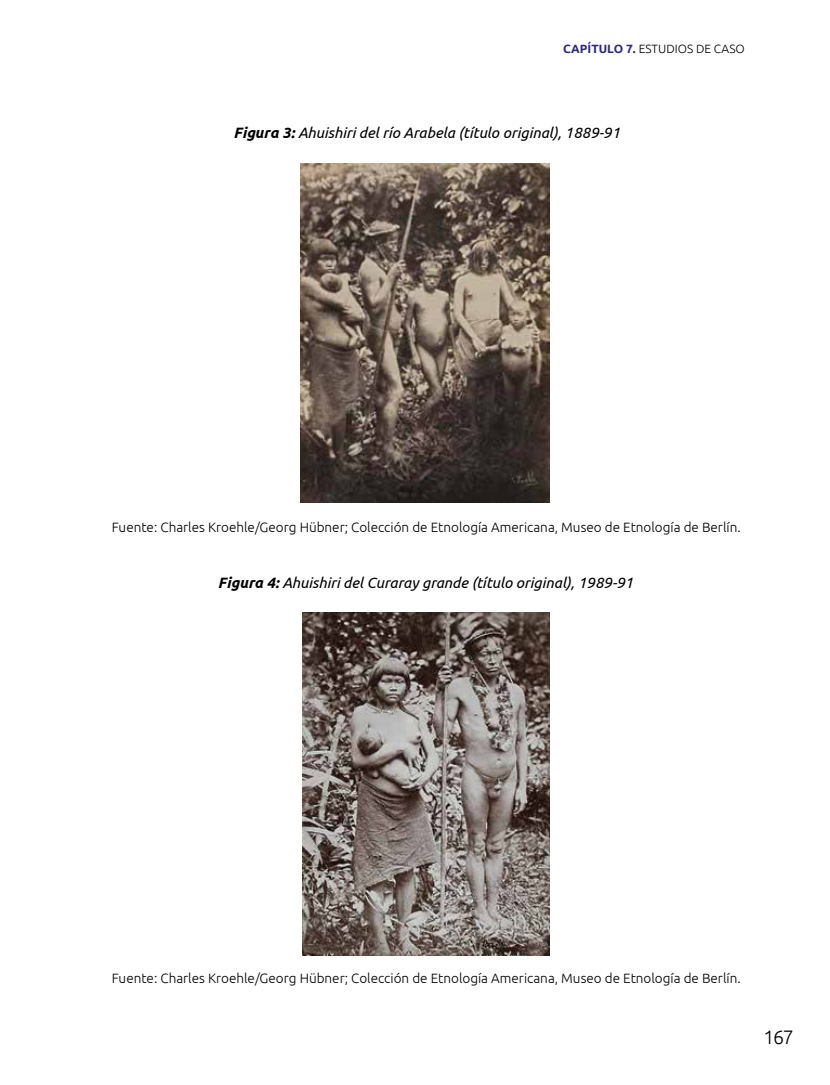
<style>
.page{position:relative;width:830px;height:1085px;background:#fff}
.page>*{position:absolute;margin:0;border:0;box-sizing:border-box;transform-origin:0 0}
.t1{font:300 19.5px "Ubuntu";color:#000}
.t2{font:italic 15px "Ubuntu";color:#000}
.t3{font:300 13.5px "Ubuntu";color:#000}
.t4{font:300 12px "Ubuntu";color:#000}
.s1{font-weight:700;color:#2e2c7d}
.s2{font-weight:700}
</style>
<div class="page">
<img style="left:300px;top:163px;width:249px;height:339px">
<img style="left:302px;top:612px;width:247px;height:343px">
<p class="t4" style="left:562px;top:42px;width:183px"><span class="s1">CAPÍTULO 7.</span> ESTUDIOS DE CASO</p>
<p class="t2" style="left:233px;top:123px;width:388px"><span class="s2">Figura 3:</span> Ahuishiri del río Arabela (título original), 1889-91</p>
<p class="t3" style="left:112px;top:519px;width:630px">Fuente: Charles Kroehle/Georg Hübner; Colección de Etnología Americana, Museo de Etnología de Berlín.</p>
<p class="t2" style="left:218px;top:573px;width:416px"><span class="s2">Figura 4:</span> Ahuishiri del Curaray grande (título original), 1989-91</p>
<p class="t3" style="left:112px;top:969px;width:630px">Fuente: Charles Kroehle/Georg Hübner; Colección de Etnología Americana, Museo de Etnología de Berlín.</p>
<h1 class="t1" style="left:763px;top:1025px;width:32px">167</h1>
</div>
